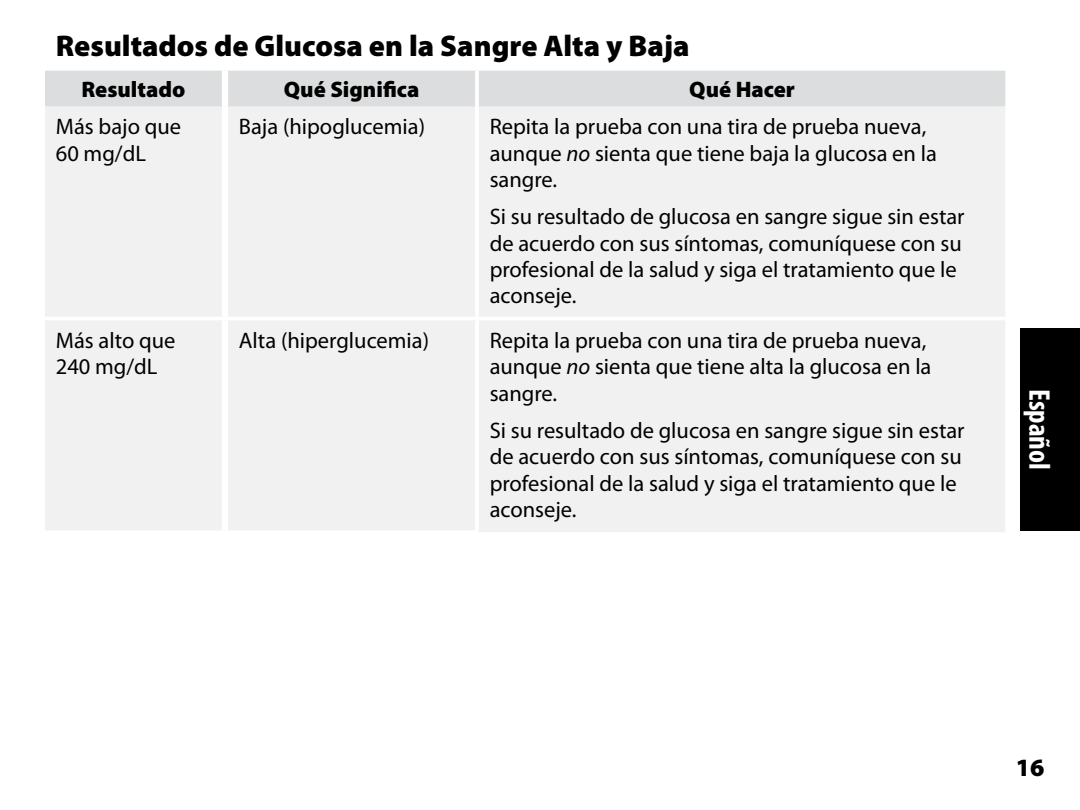
<style>
.page{position:relative;width:1080px;height:810px;background:#fff}
.page>*{position:absolute;margin:0;border:0;box-sizing:border-box;transform-origin:0 0}
.t1{font:900 30px "Myriad Pro";color:#000}
.t2{font:700 condensed 30px "Myriad Pro";color:#fff}
.t3{font:900 25px "Myriad Pro";color:#000}
.t4{font:22.5px/26.2px "Myriad Pro";color:#000}
.t5{font:900 22.5px "Myriad Pro";color:#000}
.s1{font-style:italic}
</style>
<div class="page">
<div style="left:45px;top:71px;width:960px;height:36px;background:#dcddde"></div>
<div style="left:45px;top:107px;width:960px;height:425px;background:#f1f1f2"></div>
<div style="left:222px;top:320px;width:6px;height:210px;background:#fff"></div>
<hr style="left:475px;top:320px;width:4px;height:210px;background:#fff">
<hr style="left:45px;top:317px;width:180px;height:3px;background:#fff">
<hr style="left:225px;top:317px;width:252px;height:3px;background:#fff">
<hr style="left:45px;top:530px;width:180px;height:4px;background:#fff">
<hr style="left:225px;top:530px;width:254px;height:4px;background:#fff">
<hr style="left:477px;top:317px;width:528px;height:3px;background:#fff">
<hr style="left:475px;top:107px;width:4px;height:210px;background:#fff">
<hr style="left:475px;top:71px;width:4px;height:36px;background:#fff">
<div style="left:222px;top:107px;width:6px;height:210px;background:#fff"></div>
<div style="left:222px;top:71px;width:6px;height:36px;background:#fff"></div>
<div style="left:1021px;top:328px;width:59px;height:203px;background:#000"></div>
<h1 class="t1" style="left:56px;top:29px;width:635px">Resultados de Glucosa en la Sangre Alta y Baja</h1>
<p class="t5" style="left:81px;top:77px;width:106px">Resultado</p>
<p class="t5" style="left:284px;top:77px;width:137px">Qué Significa</p>
<p class="t5" style="left:689px;top:77px;width:107px">Qué Hacer</p>
<p class="t4" style="left:56px;top:113px;width:127px">Más bajo que<br>60 mg/dL</p>
<p class="t4" style="left:239px;top:113px;width:188px">Baja (hipoglucemia)</p>
<p class="t4" style="left:490px;top:113px;width:449px">Repita la prueba con una tira de prueba nueva, aunque <span class="s1">no</span> sienta que tiene baja la glucosa en la sangre.</p>
<p class="t4" style="left:490px;top:203px;width:477px">Si su resultado de glucosa en sangre sigue sin estar de acuerdo con sus síntomas, comuníquese con su profesional de la salud y siga el tratamiento que le aconseje.</p>
<p class="t4" style="left:56px;top:327px;width:121px">Más alto que<br>240 mg/dL</p>
<p class="t4" style="left:239px;top:327px;width:192px">Alta (hiperglucemia)</p>
<p class="t4" style="left:490px;top:327px;width:443px">Repita la prueba con una tira de prueba nueva, aunque <span class="s1">no</span> sienta que tiene alta la glucosa en la sangre.</p>
<p class="t4" style="left:490px;top:417px;width:477px">Si su resultado de glucosa en sangre sigue sin estar de acuerdo con sus síntomas, comuníquese con su profesional de la salud y siga el tratamiento que le aconseje.</p>
<h1 class="t2" style="left:1058px;top:389px;width:83px;rotate:90deg">Español</h1>
<p class="t3" style="left:1016px;top:754px;width:30px">16</p>
</div>
